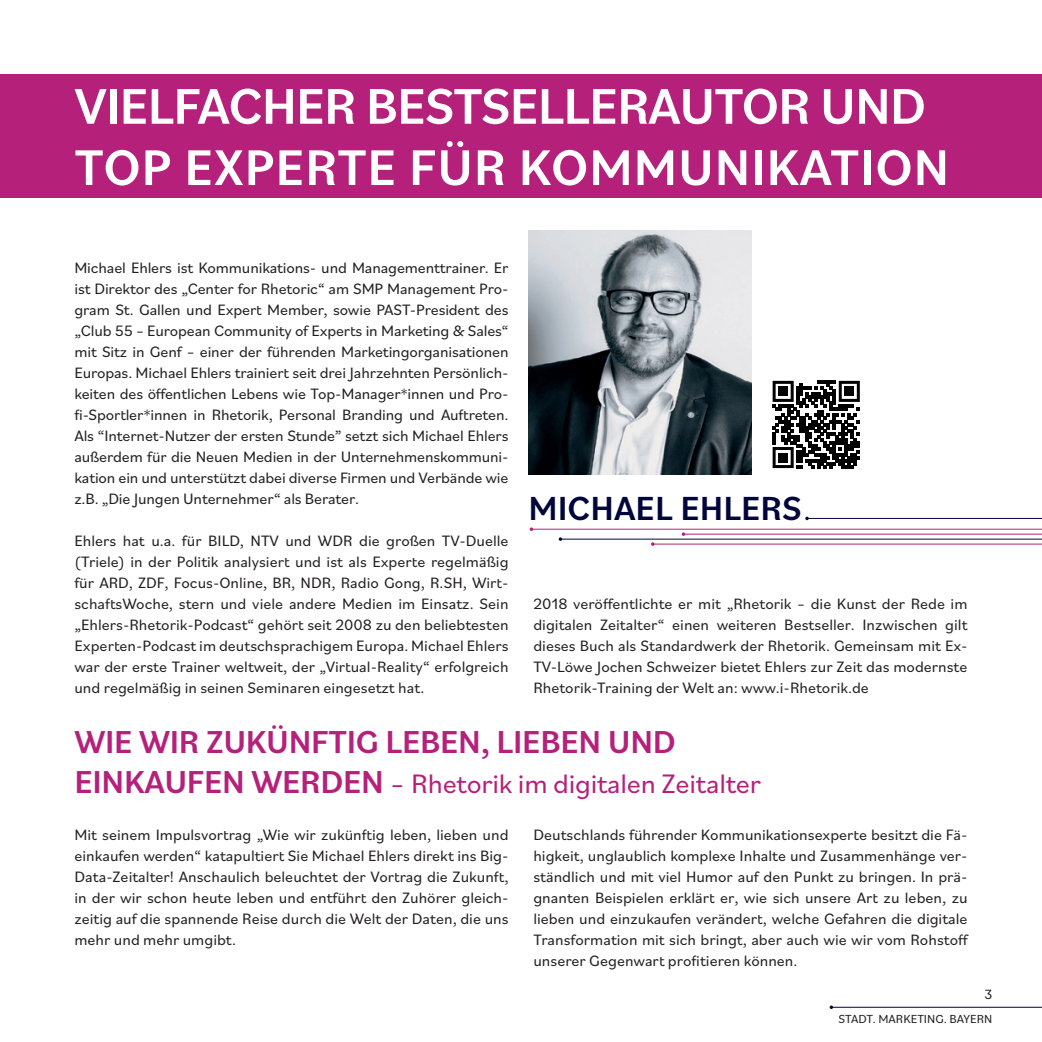
<style>
.page{position:relative;width:1042px;height:1042px;background:#fff}
.page>*{position:absolute;margin:0;border:0;box-sizing:border-box;transform-origin:0 0}
.t1{font:500 52.5px/61.2px "Bilo";letter-spacing:-.02em;color:#fff}
.t2{font:500 35px "Bilo";color:#00063b}
.t3{font:500 33.25px "Bilo";letter-spacing:-.01em;color:#b5207a}
.t4{font:28px "Bilo";letter-spacing:-.01em;color:#b5207a}
.t5{font:15.75px/21px "Bilo";color:#231f20;text-align:justify}
.t6{font:14px "Bilo";color:#231f20}
.t7{font:12.25px "Bilo";color:#231f20}
.s1{font-weight:500;font-size:33.25px}
</style>
<div class="page">
<div style="left:0;top:74px;width:1042px;height:124px;background:#b5207a"></div>
<img style="left:528px;top:231px;width:224px;height:243px">
<svg style="left:772px;top:381px;width:88px;height:87px"></svg>
<div style="left:778px;top:387px;width:9px;height:9px;background:#000"></div>
<div style="left:845px;top:387px;width:9px;height:9px;background:#000"></div>
<div style="left:778px;top:453px;width:9px;height:9px;background:#000"></div>
<hr style="left:831px;top:1007px;width:211px;height:1px;background:#00063b">
<svg style="left:829px;top:1005px;width:4px;height:4px"></svg>
<hr style="left:531px;top:529px;width:511px;height:1px;background:#b5207a">
<hr style="left:683px;top:534px;width:359px;height:1px;background:#b5207a">
<hr style="left:560px;top:539px;width:482px;height:1px;background:#00063b">
<hr style="left:653px;top:544px;width:389px;height:1px;background:#b5207a">
<hr style="left:807px;top:518px;width:235px;height:1px;background:#00063b">
<h1 class="t1" style="left:74px;top:73px;width:876px">VIELFACHER BESTSELLERAUTOR UND<br>TOP EXPERTE FÜR KOMMUNIKATION</h1>
<p class="t5" style="left:74px;top:257px;width:436px">Michael Ehlers ist Kommunikations- und Managementtrainer. Er ist Direktor des „Center for Rhetoric“ am SMP Management Pro&shy;gram St. Gallen und Expert Member, sowie PAST-President des „Club 55 – European Community of Experts in Marketing &amp; Sales“ mit Sitz in Genf – einer der führenden Marketingorganisationen Europas. Michael Ehlers trainiert seit drei Jahrzehnten Persönlich&shy;keiten des öffentlichen Lebens wie Top-Manager*innen und Pro&shy;fi-Sportler*innen in Rhetorik, Personal Branding und Auftreten.<br>Als “Internet-Nutzer der ersten Stunde” setzt sich Michael Ehlers außerdem für die Neuen Medien in der Unternehmenskommuni&shy;kation ein und unterstützt dabei diverse Firmen und Verbände wie z.B. „Die Jungen Unternehmer“ als Berater.</p>
<p class="t5" style="left:74px;top:530px;width:436px">Ehlers hat u.a. für BILD, NTV und WDR die großen TV-Duelle (Triele) in der Politik analysiert und ist als Experte regelmäßig für ARD, ZDF, Focus-Online, BR, NDR, Radio Gong, R.SH, Wirt&shy;schaftsWoche, stern und viele andere Medien im Einsatz. Sein „Ehlers-Rhetorik-Podcast“ gehört seit 2008 zu den beliebtesten Experten-Podcast im deutschsprachigem Europa. Michael Ehlers war der erste Trainer weltweit, der „Virtual-Reality“ erfolgreich und regelmäßig in seinen Seminaren eingesetzt hat.</p>
<h2 class="t2" style="left:528px;top:484px;width:275px">MICHAEL EHLERS</h2>
<p class="t5" style="left:533px;top:593px;width:436px">2018 veröffentlichte er mit „Rhetorik – die Kunst der Rede im digitalen Zeitalter“ einen weiteren Bestseller. Inzwischen gilt dieses Buch als Standardwerk der Rhetorik. Gemeinsam mit Ex-TV-Löwe Jochen Schweizer bietet Ehlers zur Zeit das modernste Rhetorik-Training der Welt an: www.i-Rhetorik.de</p>
<h3 class="t3" style="left:74px;top:719px;width:603px">WIE WIR ZUKÜNFTIG LEBEN, LIEBEN UND</h3>
<h3 class="t4" style="left:74px;top:764px;width:688px"><span class="s1">EINKAUFEN WERDEN</span> – Rhetorik im digitalen Zeitalter</h3>
<p class="t5" style="left:74px;top:824px;width:436px">Mit seinem Impulsvortrag „Wie wir zukünftig leben, lieben und einkaufen werden“ katapultiert Sie Michael Ehlers direkt ins Big-Data-Zeitalter! Anschaulich beleuchtet der Vortrag die Zukunft, in der wir schon heute leben und entführt den Zuhörer gleich&shy;zeitig auf die spannende Reise durch die Welt der Daten, die uns mehr und mehr umgibt.</p>
<p class="t5" style="left:533px;top:823px;width:436px">Deutschlands führender Kommunikationsexperte besitzt die Fä&shy;higkeit, unglaublich komplexe Inhalte und Zusammenhänge ver&shy;ständlich und mit viel Humor auf den Punkt zu bringen. In prä&shy;gnanten Beispielen erklärt er, wie sich unsere Art zu leben, zu lieben und einzukaufen verändert, welche Gefahren die digitale Transformation mit sich bringt, aber auch wie wir vom Rohstoff unserer Gegenwart profitieren können.</p>
<p class="t6" style="left:984px;top:984px;width:9px">3</p>
<p class="t7" style="left:838px;top:1010px;width:155px">STADT. MARKETING. BAYERN</p>
</div>
